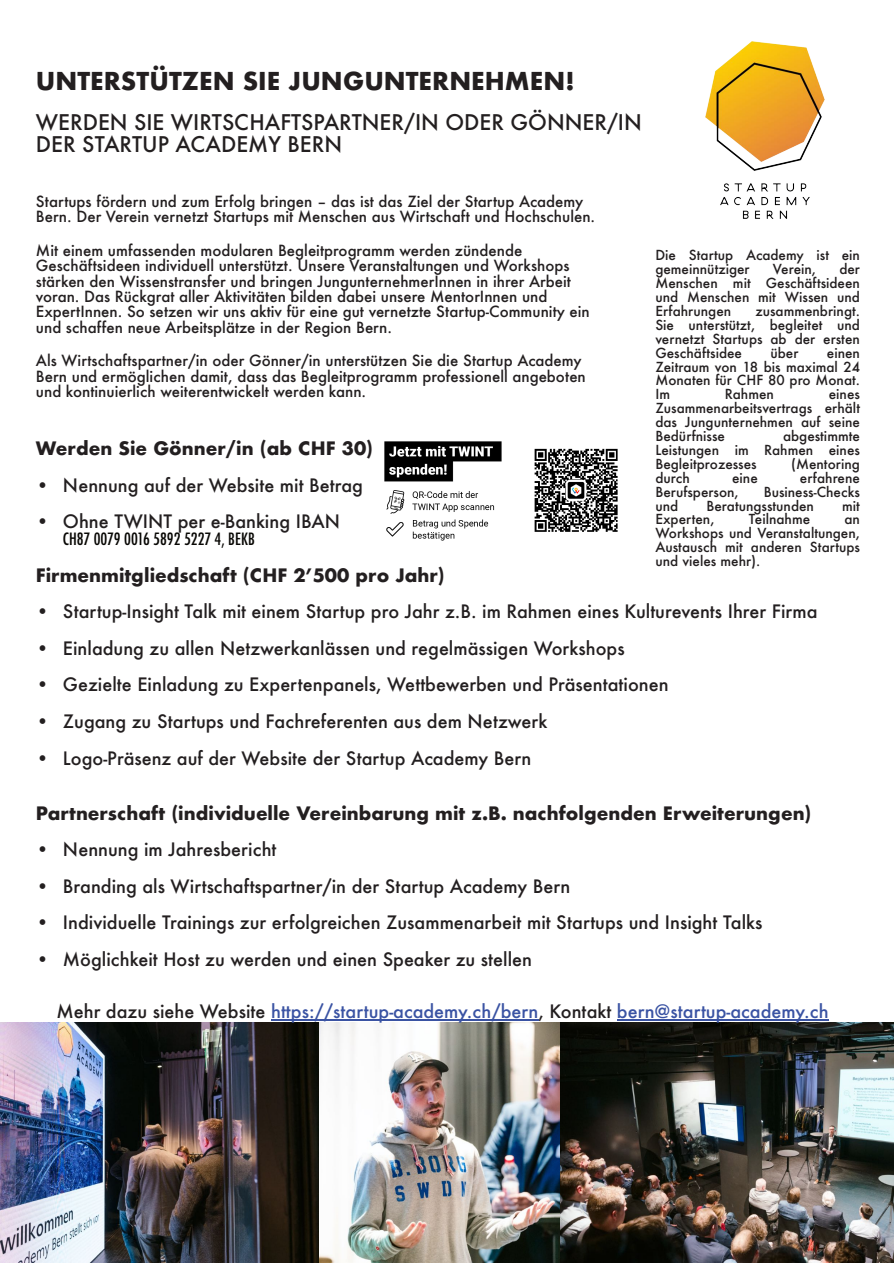
<style>
.page{position:relative;width:894px;height:1263px;background:#fff}
.page>*{position:absolute;margin:0;border:0;box-sizing:border-box;transform-origin:0 0}
.t1{font:700 24px "Futura";color:#231f20}
.t2{font:500 21px/21.6px "Futura";color:#231f20}
.t3{font:500 18px "Futura";color:#231f20}
.t4{font:700 18px "Futura";color:#231f20}
.t5{font:500 18px "Futura";color:#3a53a3}
.t6{font:500 condensed 16.5px "Futura";color:#080704}
.t7{font:500 15px/15.5px "Futura";color:#231f20}
.t8{font:500 13.5px/14px "Futura";color:#231f20;text-align:justify}
.s1{color:#231f20}
</style>
<div class="page">
<img style="left:705px;top:42px;width:119px;height:177px">
<img style="left:318px;top:1022px;width:242px;height:241px">
<img style="left:560px;top:1022px;width:333px;height:241px">
<img style="left:0;top:1022px;width:318px;height:241px">
<hr style="left:271px;top:1019px;width:267px;height:2px;background:#3a53a3">
<hr style="left:616px;top:1019px;width:212px;height:2px;background:#3a53a3">
<img style="left:384px;top:441px;width:234px;height:100px">
<h1 class="t1" style="left:36px;top:71px;width:540px">UNTERSTÜTZEN SIE JUNGUNTERNEHMEN!</h1>
<h2 class="t2" style="left:36px;top:113px;width:607px">WERDEN SIE WIRTSCHAFTSPARTNER/IN ODER GÖNNER/IN<br>DER STARTUP ACADEMY BERN</h2>
<p class="t7" style="left:36px;top:195px;width:560px">Startups fördern und zum Erfolg bringen – das ist das Ziel der Startup Academy<br>Bern. Der Verein vernetzt Startups mit Menschen aus Wirtschaft und Hochschulen.</p>
<p class="t7" style="left:36px;top:244px;width:555px">Mit einem umfassenden modularen Begleitprogramm werden zündende Geschäftsideen individuell unterstützt. Unsere Veranstaltungen und Workshops stärken den Wissenstransfer und bringen JungunternehmerInnen in ihrer Arbeit voran. Das Rückgrat aller Aktivitäten bilden dabei unsere MentorInnen und ExpertInnen. So setzen wir uns aktiv für eine gut vernetzte Startup-Community ein und schaffen neue Arbeitsplätze in der Region Bern.</p>
<p class="t7" style="left:36px;top:354px;width:551px">Als Wirtschaftspartner/in oder Gönner/in unterstützen Sie die Startup Academy<br>Bern und ermöglichen damit, dass das Begleitprogramm professionell angeboten und kontinuierlich weiterentwickelt werden kann.</p>
<p class="t8" style="left:655px;top:249px;width:206px">Die Startup Academy ist ein gemeinnütziger</p>
<p class="t8" style="left:655px;top:263px;width:206px;text-indent:184px">der Menschen mit Geschäftsideen und Menschen mit Wissen und Erfahrungen</p>
<p class="t8" style="left:772px;top:263px;width:45px">Verein,</p>
<p class="t8" style="left:655px;top:305px;width:206px;text-indent:100px">zusammenbringt.<br>Sie unterstützt, begleitet und vernetzt Startups ab der ersten Geschäftsidee</p>
<p class="t8" style="left:770px;top:347px;width:29px">über</p>
<p class="t8" style="left:655px;top:347px;width:206px;text-indent:171px">einen Zeitraum von 18 bis maximal 24<br>Monaten für CHF 80 pro Monat.<br>Im</p>
<p class="t8" style="left:724px;top:388px;width:50px">Rahmen</p>
<p class="t8" style="left:655px;top:388px;width:206px;text-indent:173px">eines Zusammenarbeitsvertrags erhält das Jungunternehmen auf seine Bedürfnisse</p>
<p class="t8" style="left:655px;top:430px;width:206px;text-indent:128px">abgestimmte Leistungen im Rahmen eines Begleitprozesses</p>
<p class="t4" style="left:36px;top:440px;width:338px">Werden Sie Gönner/in (ab CHF 30)</p>
<p class="t3" style="left:36px;top:477px;width:328px">• Nennung auf der Website mit Betrag</p>
<p class="t3" style="left:36px;top:513px;width:305px">• Ohne TWINT per e-Banking IBAN</p>
<p class="t6" style="left:63px;top:532px;width:193px">CH87 0079 0016 5892 5227 4, BEKB</p>
<p class="t4" style="left:36px;top:567px;width:410px">Firmenmitgliedschaft (CHF 2’500 pro Jahr)</p>
<p class="t3" style="left:36px;top:603px;width:782px">• Startup-Insight Talk mit einem Startup pro Jahr z.B. im Rahmen eines Kulturevents Ihrer Firma</p>
<p class="t3" style="left:36px;top:640px;width:590px">• Einladung zu allen Netzwerkanlässen und regelmässigen Workshops</p>
<p class="t3" style="left:36px;top:677px;width:634px">• Gezielte Einladung zu Expertenpanels, Wettbewerben und Präsentationen</p>
<p class="t3" style="left:36px;top:713px;width:513px">• Zugang zu Startups und Fachreferenten aus dem Netzwerk</p>
<p class="t3" style="left:36px;top:750px;width:496px">• Logo-Präsenz auf der Website der Startup Academy Bern</p>
<p class="t4" style="left:36px;top:805px;width:776px">Partnerschaft (individuelle Vereinbarung mit z.B. nachfolgenden Erweiterungen)</p>
<p class="t3" style="left:36px;top:841px;width:242px">• Nennung im Jahresbericht</p>
<p class="t3" style="left:36px;top:878px;width:535px">• Branding als Wirtschaftspartner/in der Startup Academy Bern</p>
<p class="t3" style="left:36px;top:914px;width:727px">• Individuelle Trainings zur erfolgreichen Zusammenarbeit mit Startups und Insight Talks</p>
<p class="t3" style="left:36px;top:951px;width:497px">• Möglichkeit Host zu werden und einen Speaker zu stellen</p>
<p class="t8" style="left:790px;top:458px;width:70px">(Mentoring</p>
<p class="t8" style="left:655px;top:472px;width:36px">durch</p>
<p class="t8" style="left:731px;top:472px;width:27px">eine</p>
<p class="t8" style="left:799px;top:472px;width:61px">erfahrene</p>
<p class="t8" style="left:655px;top:486px;width:85px">Berufsperson,</p>
<p class="t8" style="left:763px;top:486px;width:98px">Business-Checks</p>
<p class="t8" style="left:655px;top:500px;width:24px">und</p>
<p class="t8" style="left:706px;top:500px;width:109px">Beratungsstunden</p>
<p class="t8" style="left:841px;top:500px;width:19px">mit</p>
<p class="t8" style="left:655px;top:514px;width:61px">Experten,</p>
<p class="t8" style="left:748px;top:514px;width:63px">Teilnahme</p>
<p class="t8" style="left:655px;top:514px;width:206px;text-indent:189px">an Workshops und Veranstaltungen, Austausch mit anderen Startups und vieles mehr).</p>
<p class="t5" style="left:56px;top:1003px;width:773px"><span class="s1">Mehr dazu siehe Website</span> https://startup-academy.ch/bern<span class="s1">, Kontakt</span> bern@startup-academy.ch</p>
</div>
